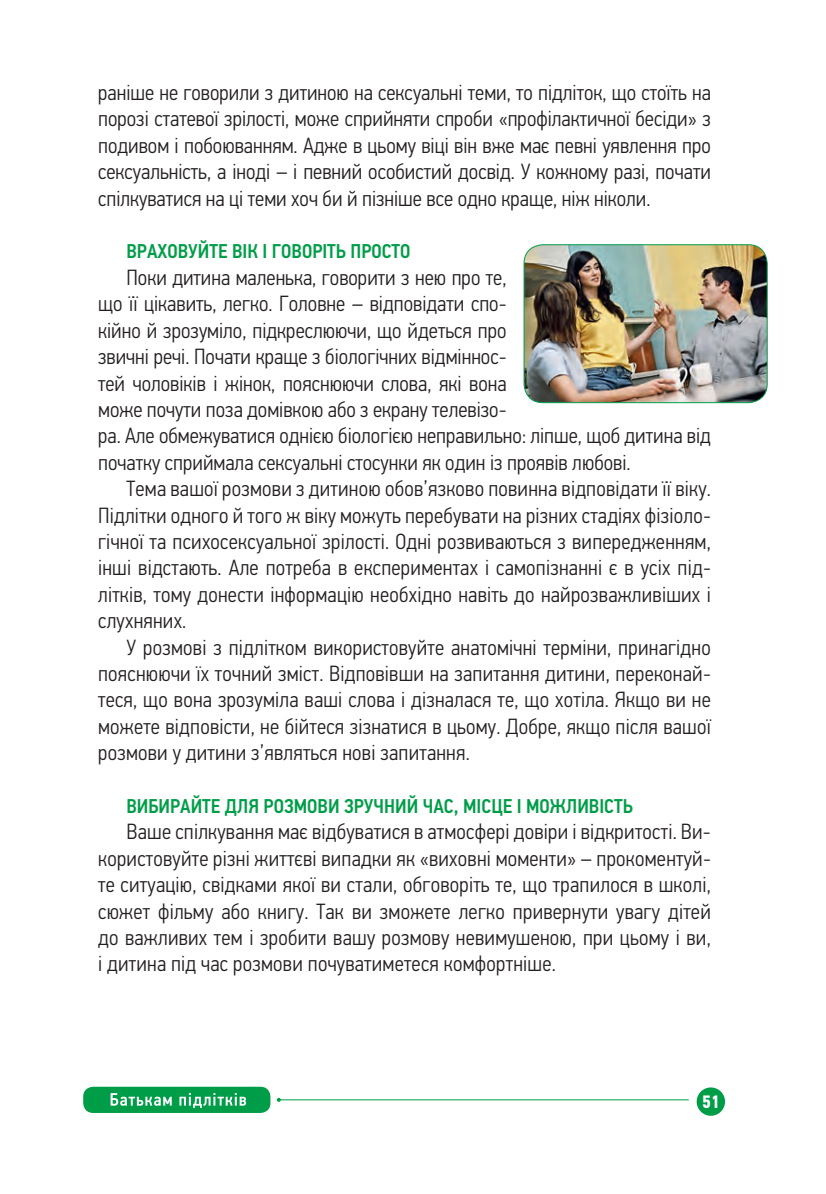
<style>
.page{position:relative;width:826px;height:1194px;background:#fff}
.page>*{position:absolute;margin:0;border:0;box-sizing:border-box;transform-origin:0 0}
.t1{font:300 22px/26.4px "PF Din Text Cond Pro";color:#231f20;text-align:justify}
.t2{font:500 20px "PF Din Text Cond Pro";color:#009d48}
.t3{font:700 18px "PF Din Text Cond Pro";color:#fff}
</style>
<div class="page">
<div style="left:83px;top:1087px;width:187px;height:26px;background:#009d48;border-radius:10px"></div>
<div style="left:696px;top:1087px;width:28px;height:29px;background:#009d48;border-radius:50%"></div>
<hr style="left:279px;top:1099px;width:409px;height:1px;background:#009d48">
<svg style="left:277px;top:1098px;width:4px;height:4px"></svg>
<svg style="left:111px;top:1093px;width:135px;height:15px"></svg>
<img style="left:524px;top:245px;width:243px;height:158px;border-radius:19px">
<div style="left:523px;top:244px;width:244px;height:159px;border:1px solid #009d48;border-radius:19px"></div>
<p class="t1" style="left:98px;top:81px;width:614px">раніше не говорили з дитиною на сексуальні теми, то підліток, що стоїть на порозі статевої зрілості, може сприйняти спроби «профілактичної бесіди» з подивом і побоюванням. Адже в цьому віці він вже має певні уявлення про сексуальність, а іноді – і певний особистий досвід. У кожному разі, почати спілкуватися на ці теми хоч би й пізніше все одно краще, ніж ніколи.</p>
<p class="t2" style="left:126px;top:240px;width:285px">ВРАХОВУЙТЕ ВІК І ГОВОРІТЬ ПРОСТО</p>
<p class="t1" style="left:98px;top:266px;width:614px;text-align:left;text-indent:28px">Поки дитина маленька, говорити з нею про те,<br>що її цікавить, легко. Головне – відповідати спо-<br>кійно й зрозуміло, підкреслюючи, що йдеться про<br>звичні речі. Почати краще з біологічних відміннос-<br>тей чоловіків і жінок, пояснюючи слова, які вона<br>може почути поза домівкою або з екрану телевізо-<br>ра. Але обмежуватися однією біологією неправильно: ліпше, щоб дитина від початку сприймала сексуальні стосунки як один із проявів любові.</p>
<p class="t1" style="left:98px;top:477px;width:614px;text-indent:28px">Тема вашої розмови з дитиною обов’язково повинна відповідати її віку.<br>Підлітки одного й того ж віку можуть перебувати на різних стадіях фізіоло&shy;гічної та психосексуальної зрілості. Одні розвиваються з випередженням, інші відстають. Але потреба в експериментах і самопізнанні є в усіх під&shy;літків, тому донести інформацію необхідно навіть до найрозважливіших і слухняних.</p>
<p class="t1" style="left:98px;top:636px;width:614px;text-indent:28px">У розмові з підлітком використовуйте анатомічні терміни, принагідно пояснюючи їх точний зміст. Відповівши на запитання дитини, переконай&shy;теся, що вона зрозуміла ваші слова і дізналася те, що хотіла. Якщо ви не можете відповісти, не бійтеся зізнатися в цьому. Добре, якщо після вашої розмови у дитини з’являться нові запитання.</p>
<p class="t2" style="left:126px;top:794px;width:507px">ВИБИРАЙТЕ ДЛЯ РОЗМОВИ ЗРУЧНИЙ ЧАС, МІСЦЕ І МОЖЛИВІСТЬ</p>
<p class="t1" style="left:98px;top:820px;width:614px;text-indent:28px">Ваше спілкування має відбуватися в атмосфері довіри і відкритості. Ви&shy;користовуйте різні життєві випадки як «виховні моменти» – прокоментуй&shy;те ситуацію, свідками якої ви стали, обговоріть те, що трапилося в школі, сюжет фільму або книгу. Так ви зможете легко привернути увагу дітей до важливих тем і зробити вашу розмову невимушеною, при цьому і ви, і дитина під час розмови почуватиметеся комфортніше.</p>
<p class="t3" style="left:701px;top:1092px;width:19px">51</p>
</div>
